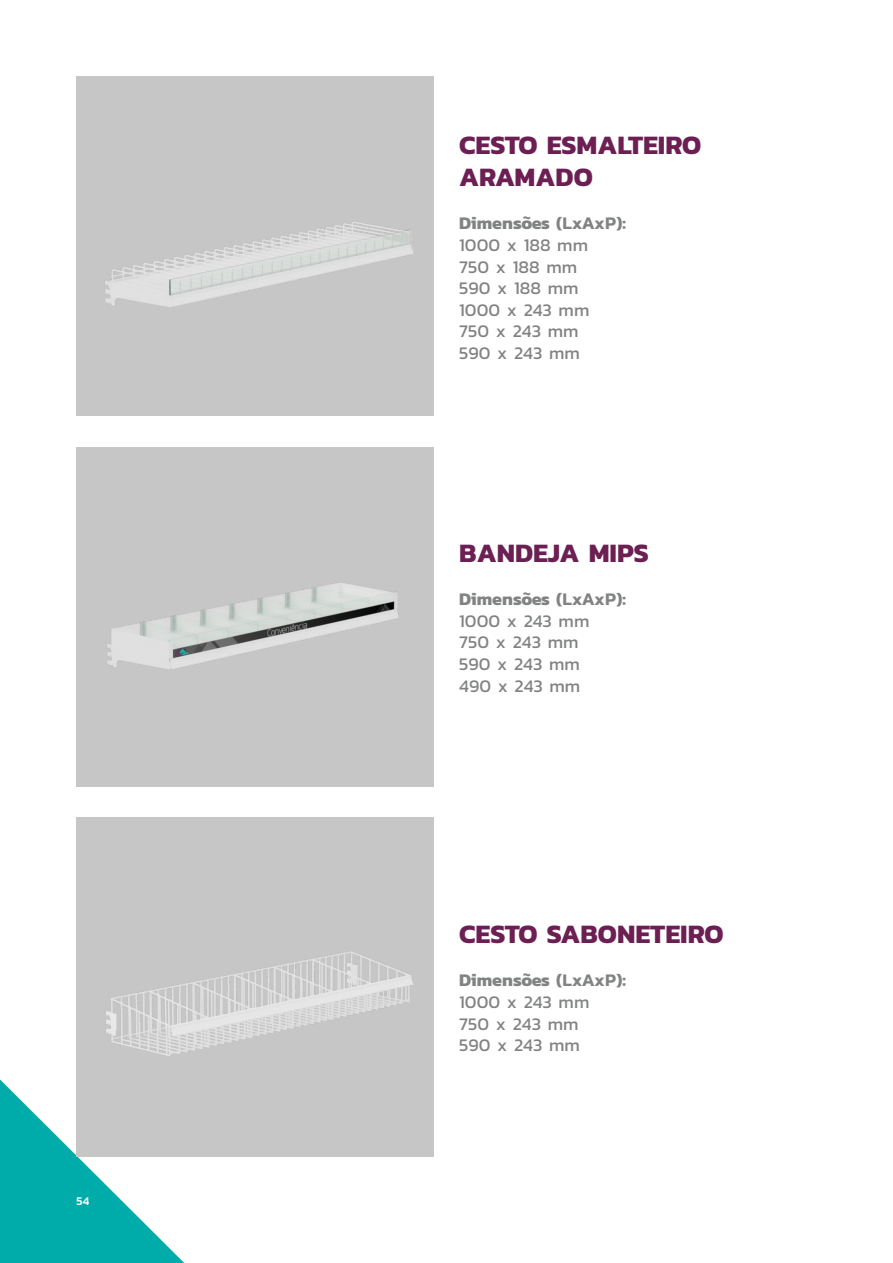
<style>
.page{position:relative;width:893px;height:1263px;background:#fff}
.page>*{position:absolute;margin:0;border:0;box-sizing:border-box;transform-origin:0 0}
.t1{font:700 27px/32.4px "Kanit";color:#6c1f52}
.t2{font:18px/21.6px "Kanit";color:#818282}
.t3{font:500 12px "Kanit";color:#fff}
.s1{font-weight:700}
.s2{font-weight:600}
</style>
<div class="page">
<svg style="left:0;top:706px;width:77px;height:557px"></svg>
<img style="left:77px;top:447px;width:357px;height:202px">
<img style="left:77px;top:77px;width:357px;height:339px">
<img style="left:77px;top:649px;width:357px;height:614px">
<p class="t3" style="left:77px;top:1192px;width:14px">54</p>
<h1 class="t1" style="left:459px;top:128px;width:244px">CESTO ESMALTEIRO<br>ARAMADO</h1>
<p class="t2" style="left:459px;top:212px;width:168px"><span class="s1">Dimensões</span> <span class="s2">(LxAxP)</span><span class="s1">:<br></span>1000 x 188 mm<br>750 x 188 mm<br>590 x 188 mm<br>1000 x 243 mm<br>750 x 243 mm<br>590 x 243 mm</p>
<h1 class="t1" style="left:459px;top:536px;width:191px">BANDEJA MIPS</h1>
<p class="t2" style="left:459px;top:588px;width:168px"><span class="s1">Dimensões</span> <span class="s2">(LxAxP)</span><span class="s1">:<br></span>1000 x 243 mm<br>750 x 243 mm<br>590 x 243 mm<br>490 x 243 mm</p>
<h1 class="t1" style="left:459px;top:917px;width:266px">CESTO SABONETEIRO</h1>
<p class="t2" style="left:459px;top:969px;width:168px"><span class="s1">Dimensões</span> <span class="s2">(LxAxP)</span><span class="s1">:<br></span>1000 x 243 mm<br>750 x 243 mm<br>590 x 243 mm</p>
</div>
